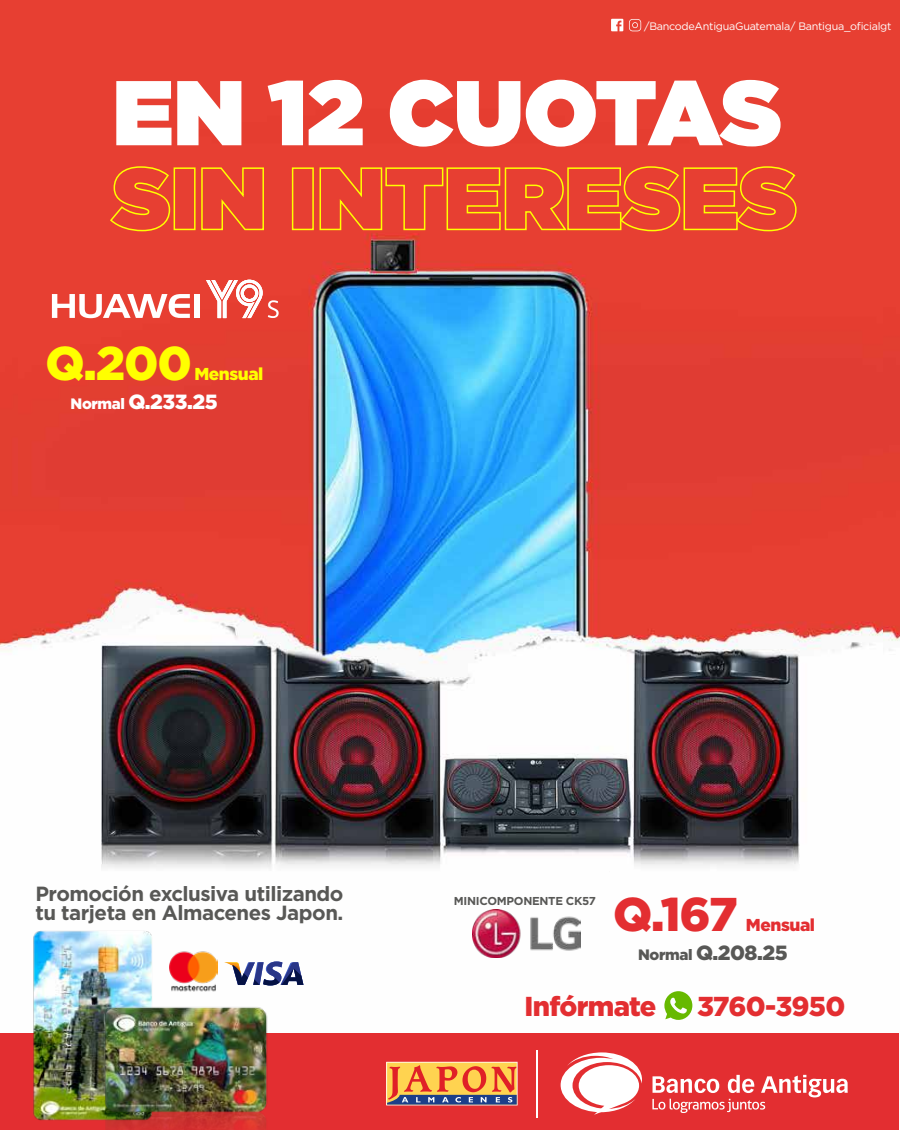
<style>
.page{position:relative;width:900px;height:1130px;background:#fff}
.page>*{position:absolute;margin:0;border:0;box-sizing:border-box;transform-origin:0 0}
.t1{font:900 91.65px "Gotham";color:#fff}
.t2{font:900 47.25px "Gotham";color:#ff0}
.t3{font:900 47.25px "Gotham";color:#e32e31}
.t4{font:900 27.3px "Gotham";letter-spacing:-.025em;color:#e32e31}
.t5{font:700 20.55px/19.4px "Gotham";letter-spacing:-.025em;color:#585856}
.t6{font:900 20.55px "Gotham";color:#fff}
.t7{font:900 20.55px "Gotham";color:#585856}
.t8{font:900 17.25px "Gotham";letter-spacing:-.025em;color:#ff0}
.t9{font:900 17.25px "Gotham";letter-spacing:-.025em;color:#e32e31}
.t10{font:700 11.4px "Gotham";letter-spacing:-.025em;color:#585856}
.t11{font:10.8px "Gotham";letter-spacing:-.025em;color:#fff}
.s1{font-size:15px}
</style>
<div class="page">
<img style="left:0;top:0;width:900px;height:1020px">
<img style="left:18px;top:22px;width:865px;height:992px">
<img style="left:472px;top:909px;width:109px;height:48px">
<div style="left:195px;top:294px;width:5px;height:24px;background:#fff"></div>
<svg style="left:52px;top:294px;width:138px;height:24px"></svg>
<svg style="left:206px;top:280px;width:73px;height:38px"></svg>
<svg style="left:109px;top:165px;width:62px;height:67px"></svg>
<div style="left:174px;top:167px;width:22px;height:63px;border:2px solid #ff0"></div>
<svg style="left:200px;top:167px;width:65px;height:64px"></svg>
<div style="left:292px;top:167px;width:22px;height:63px;border:2px solid #ff0"></div>
<svg style="left:319px;top:165px;width:478px;height:67px"></svg>
<svg style="left:611px;top:19px;width:12px;height:12px"></svg>
<svg style="left:629px;top:19px;width:12px;height:12px"></svg>
<div style="left:0;top:1033px;width:899px;height:97px;background:#e32e31"></div>
<svg style="left:561px;top:1052px;width:81px;height:62px"></svg>
<svg style="left:652px;top:1074px;width:196px;height:39px"></svg>
<svg style="left:386px;top:1061px;width:132px;height:44px"></svg>
<hr style="left:536px;top:1049px;width:2px;height:68px;background:#fff">
<svg style="left:664px;top:991px;width:28px;height:28px"></svg>
<img style="left:169px;top:946px;width:49px;height:49px">
<img style="left:30px;top:927px;width:126px;height:194px">
<img style="left:92px;top:997px;width:186px;height:133px">
<svg style="left:224px;top:961px;width:79px;height:24px"></svg>
<p class="t11" style="left:644px;top:19px;width:249px">/BancodeAntiguaGuatemala/ Bantigua_oficialgt</p>
<h1 class="t1" style="left:113px;top:47px;width:671px">EN 12 CUOTAS</h1>
<h2 class="t2" style="left:45px;top:330px;width:148px">Q.200</h2>
<p class="t8" style="left:194px;top:362px;width:71px">Mensual</p>
<p class="t6" style="left:71px;top:388px;width:148px"><span class="s1">Normal</span> Q.233.25</p>
<p class="t5" style="left:35px;top:883px;width:310px">Promoción exclusiva utilizando tu tarjeta en Almacenes Japon.</p>
<p class="t10" style="left:454px;top:893px;width:144px">MINICOMPONENTE CK57</p>
<h2 class="t3" style="left:613px;top:881px;width:126px">Q.167</h2>
<p class="t9" style="left:746px;top:912px;width:71px">Mensual</p>
<p class="t7" style="left:638px;top:938px;width:151px"><span class="s1">Normal</span> Q.208.25</p>
<h3 class="t4" style="left:525px;top:987px;width:133px">Infórmate</h3>
<h3 class="t4" style="left:697px;top:987px;width:150px">3760-3950</h3>
</div>
